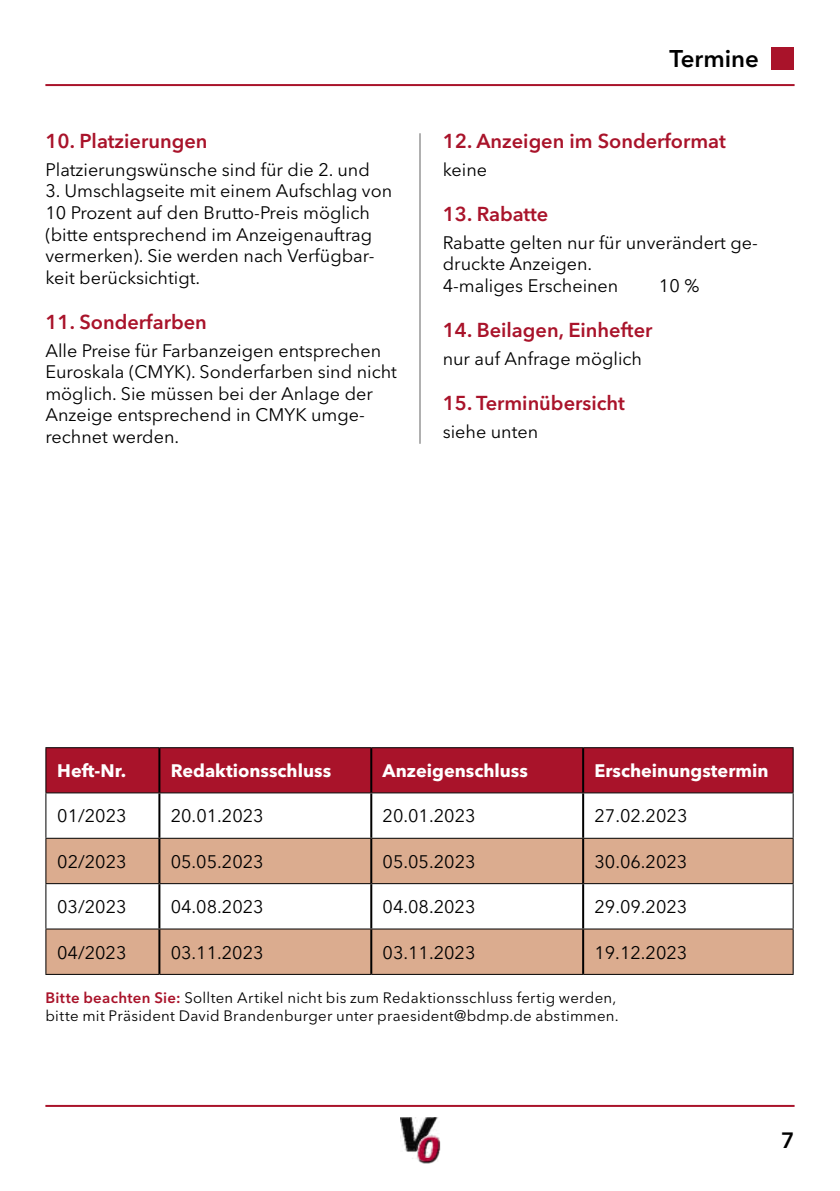
<style>
.page{position:relative;width:840px;height:1191px;background:#fff}
.page>*{position:absolute;margin:0;border:0;box-sizing:border-box;transform-origin:0 0}
.t1{font:600 24px "Avenir Next W1 G";color:#000}
.t2{font:600 22px "Avenir Next W1 G";color:#000}
.t3{font:600 20px "Avenir Next W1 G";color:#a9132a}
.t4{font:18px/21.6px "Avenir Next W1 G";color:#000}
.t5{font:700 18px "Avenir Next W1 G";color:#fff}
.t6{font:15px/18px "Avenir Next W1 G";letter-spacing:.015em;color:#000}
.s1{font-weight:600;color:#a9132a}
</style>
<div class="page">
<div style="left:770px;top:47px;width:23px;height:22px;background:#a9132a"></div>
<hr style="left:45px;top:84px;width:749px;height:2px;background:#a9132a">
<hr style="left:419px;top:133px;width:1px;height:311px;background:#636363">
<hr style="left:45px;top:1105px;width:749px;height:2px;background:#a9132a">
<div style="left:46px;top:748px;width:746px;height:44px;background:#a9132a"></div>
<svg style="left:46px;top:793px;width:746px;height:44px"></svg>
<svg style="left:46px;top:838px;width:746px;height:136px;fill:#dbac8f"></svg>
<hr style="left:45px;top:747px;width:114px;height:1px;background:#000">
<hr style="left:45px;top:748px;width:1px;height:44px;background:#000">
<hr style="left:159px;top:747px;width:212px;height:1px;background:#000">
<hr style="left:371px;top:747px;width:212px;height:1px;background:#000">
<hr style="left:583px;top:747px;width:210px;height:1px;background:#000">
<hr style="left:792px;top:748px;width:1px;height:44px;background:#000">
<hr style="left:45px;top:792px;width:114px;height:1px;background:#000">
<hr style="left:45px;top:793px;width:1px;height:44px;background:#000">
<hr style="left:159px;top:792px;width:212px;height:1px;background:#000">
<hr style="left:371px;top:792px;width:212px;height:1px;background:#000">
<hr style="left:583px;top:792px;width:210px;height:1px;background:#000">
<hr style="left:792px;top:793px;width:1px;height:44px;background:#000">
<hr style="left:45px;top:837px;width:114px;height:1px;background:#000">
<hr style="left:45px;top:838px;width:1px;height:45px;background:#000">
<hr style="left:159px;top:837px;width:212px;height:1px;background:#000">
<hr style="left:371px;top:837px;width:212px;height:1px;background:#000">
<hr style="left:583px;top:837px;width:210px;height:1px;background:#000">
<hr style="left:792px;top:838px;width:1px;height:45px;background:#000">
<hr style="left:45px;top:883px;width:114px;height:1px;background:#000">
<hr style="left:45px;top:884px;width:1px;height:44px;background:#000">
<hr style="left:159px;top:883px;width:212px;height:1px;background:#000">
<hr style="left:371px;top:883px;width:212px;height:1px;background:#000">
<hr style="left:583px;top:883px;width:210px;height:1px;background:#000">
<hr style="left:792px;top:884px;width:1px;height:44px;background:#000">
<hr style="left:45px;top:928px;width:114px;height:1px;background:#000">
<hr style="left:45px;top:929px;width:1px;height:45px;background:#000">
<hr style="left:159px;top:928px;width:212px;height:1px;background:#000">
<hr style="left:371px;top:928px;width:212px;height:1px;background:#000">
<hr style="left:583px;top:928px;width:210px;height:1px;background:#000">
<hr style="left:792px;top:929px;width:1px;height:45px;background:#000">
<hr style="left:45px;top:974px;width:114px;height:1px;background:#000">
<hr style="left:159px;top:974px;width:212px;height:1px;background:#000">
<hr style="left:371px;top:974px;width:212px;height:1px;background:#000">
<hr style="left:583px;top:974px;width:210px;height:1px;background:#000">
<hr style="left:158px;top:748px;width:2px;height:44px;background:#000">
<hr style="left:370px;top:748px;width:2px;height:44px;background:#000">
<hr style="left:582px;top:748px;width:2px;height:44px;background:#000">
<hr style="left:158px;top:793px;width:2px;height:44px;background:#000">
<hr style="left:370px;top:793px;width:2px;height:44px;background:#000">
<hr style="left:582px;top:793px;width:2px;height:44px;background:#000">
<hr style="left:158px;top:838px;width:2px;height:45px;background:#000">
<hr style="left:370px;top:838px;width:2px;height:45px;background:#000">
<hr style="left:582px;top:838px;width:2px;height:45px;background:#000">
<hr style="left:158px;top:884px;width:2px;height:44px;background:#000">
<hr style="left:370px;top:884px;width:2px;height:44px;background:#000">
<hr style="left:582px;top:884px;width:2px;height:44px;background:#000">
<hr style="left:158px;top:929px;width:2px;height:45px;background:#000">
<hr style="left:370px;top:929px;width:2px;height:45px;background:#000">
<hr style="left:582px;top:929px;width:2px;height:45px;background:#000">
<div style="left:400px;top:1117px;width:40px;height:46px;background:#000;opacity:.75"></div>
<p class="t3" style="left:45px;top:129px;width:163px">10. Platzierungen</p>
<p class="t4" style="left:45px;top:159px;width:326px">Platzierungswünsche sind für die 2. und</p>
<p class="t4" style="left:45px;top:180px;width:348px">3. Umschlagseite mit einem Aufschlag von 10 Prozent auf den Brutto-Preis möglich (bitte entsprechend im Anzeigenauftrag vermerken). Sie werden nach Verfügbar&shy;keit berücksichtigt.</p>
<p class="t3" style="left:45px;top:310px;width:163px">11. Sonderfarben</p>
<p class="t4" style="left:45px;top:339px;width:353px">Alle Preise für Farbanzeigen entsprechen Euroskala (CMYK). Sonderfarben sind nicht möglich. Sie müssen bei der Anlage der Anzeige entsprechend in CMYK umge&shy;rechnet werden.</p>
<h1 class="t1" style="left:669px;top:44px;width:91px">Termine</h1>
<p class="t3" style="left:442px;top:129px;width:284px">12. Anzeigen im Sonderformat</p>
<p class="t4" style="left:442px;top:159px;width:46px">keine</p>
<p class="t3" style="left:442px;top:202px;width:107px">13. Rabatte</p>
<p class="t4" style="left:442px;top:231px;width:316px">Rabatte gelten nur für unverändert ge&shy;druckte Anzeigen.<br>4-maliges Erscheinen</p>
<p class="t4" style="left:658px;top:275px;width:42px">10 %</p>
<p class="t3" style="left:442px;top:318px;width:211px">14. Beilagen, Einhefter</p>
<p class="t4" style="left:442px;top:348px;width:201px">nur auf Anfrage möglich</p>
<p class="t3" style="left:442px;top:391px;width:184px">15. Terminübersicht</p>
<p class="t4" style="left:442px;top:420px;width:97px">siehe unten</p>
<p class="t5" style="left:57px;top:759px;width:71px">Heft-Nr.</p>
<p class="t5" style="left:171px;top:759px;width:162px">Redaktionsschluss</p>
<p class="t5" style="left:382px;top:759px;width:147px">Anzeigenschluss</p>
<p class="t5" style="left:594px;top:759px;width:175px">Erscheinungstermin</p>
<p class="t4" style="left:57px;top:805px;width:71px">01/2023</p>
<p class="t4" style="left:171px;top:805px;width:94px">20.01.2023</p>
<p class="t4" style="left:382px;top:805px;width:94px">20.01.2023</p>
<p class="t4" style="left:594px;top:805px;width:94px">27.02.2023</p>
<p class="t4" style="left:57px;top:850px;width:71px">02/2023</p>
<p class="t4" style="left:171px;top:850px;width:94px">05.05.2023</p>
<p class="t4" style="left:382px;top:850px;width:94px">05.05.2023</p>
<p class="t4" style="left:594px;top:850px;width:94px">30.06.2023</p>
<p class="t4" style="left:57px;top:896px;width:71px">03/2023</p>
<p class="t4" style="left:171px;top:896px;width:94px">04.08.2023</p>
<p class="t4" style="left:382px;top:896px;width:94px">04.08.2023</p>
<p class="t4" style="left:594px;top:896px;width:94px">29.09.2023</p>
<p class="t4" style="left:57px;top:941px;width:71px">04/2023</p>
<p class="t4" style="left:171px;top:941px;width:94px">03.11.2023</p>
<p class="t4" style="left:382px;top:941px;width:94px">03.11.2023</p>
<p class="t4" style="left:594px;top:941px;width:94px">19.12.2023</p>
<p class="t6" style="left:45px;top:988px;width:574px"><span class="s1">Bitte beachten Sie:</span> Sollten Artikel nicht bis zum Redaktionsschluss fertig werden, bitte mit Präsident David Brandenburger unter praesident@bdmp.de abstimmen.</p>
<p class="t2" style="left:780px;top:1127px;width:15px">7</p>
</div>
